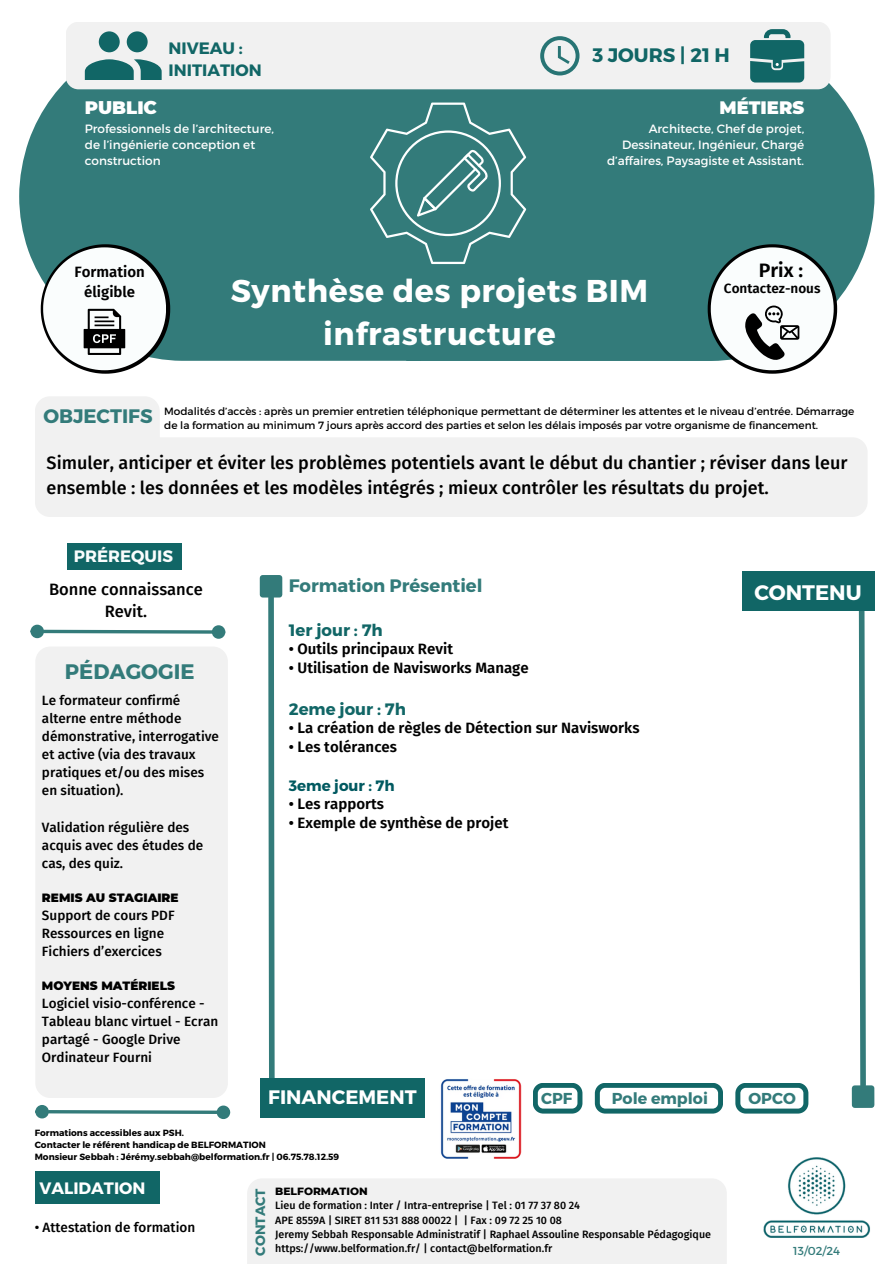
<style>
.page{position:relative;width:894px;height:1264px;background:#fff}
.page>*{position:absolute;margin:0;border:0;box-sizing:border-box;transform-origin:0 0}
.t1{font:700 31.5px/43.8px "Montserrat";letter-spacing:.02em;color:#fff;text-align:center}
.t2{font:700 21px "Montserrat";color:#337b7a}
.t3{font:700 21px "Montserrat";color:#fff}
.t4{font:700 19.5px "Montserrat";color:#fff}
.t5{font:700 19.5px "Montserrat";color:#166}
.t6{font:700 19.5px "Montserrat";color:#337b7a}
.t7{font:600 19.5px "Fira Sans";color:#000}
.t8{font:500 18px/24.8px "Fira Sans";color:#000}
.t9{font:700 18px "Montserrat";color:#337b7a}
.t10{font:900 18px "Montserrat";color:#fff}
.t11{font:700 16.5px/22.5px "Montserrat";color:#166}
.t12{font:500 16.5px/22.5px "Fira Sans";color:#000;text-align:center}
.t13{font:700 16.5px "Montserrat";color:#fff}
.t14{font:700 16.5px "Montserrat";color:#fafdfd}
.t15{font:700 15.9px "Montserrat";color:#337b7a}
.t16{font:600 15px/20.2px "Fira Sans";color:#000;text-align:center}
.t17{font:700 15px "Montserrat";color:#005960}
.t18{font:500 13.5px/18px "Fira Sans";color:#000}
.t19{font:600 13.5px "Fira Sans";color:#000}
.t20{font:700 13.5px "Montserrat";color:#337b7a}
.t21{font:12px/16px "Montserrat";color:#fff}
.t22{font:900 12px "Montserrat";color:#000}
.t23{font:11.55px "Montserrat";color:#337b7a}
.t24{font:500 10.65px/14.2px "Fira Sans";color:#000}
.t25{font:800 10.65px "Montserrat";color:#000}
.t26{font:10.5px/14px "Montserrat";color:#000}
.t27{font:700 9px/12px "Montserrat";color:#000}
</style>
<div class="page">
<svg style="left:265px;top:597px;width:12px;height:480px"></svg>
<div style="left:262px;top:578px;width:17px;height:16px;background:#337b7a"></div>
<div style="left:260px;top:575px;width:22px;height:22px;border:6px solid #337b7a"></div>
<svg style="left:43px;top:628px;width:170px;height:7px"></svg>
<div style="left:32px;top:626px;width:10px;height:10px;background:#337b7a;border-radius:50%"></div>
<div style="left:30px;top:624px;width:14px;height:14px;border:3px solid #337b7a;border-radius:50%"></div>
<div style="left:213px;top:627px;width:10px;height:10px;background:#337b7a;border-radius:50%"></div>
<div style="left:212px;top:625px;width:13px;height:13px;border:3px solid #337b7a;border-radius:50%"></div>
<svg style="left:48px;top:1110px;width:168px;height:5px"></svg>
<div style="left:37px;top:1106px;width:10px;height:10px;background:#337b7a;border-radius:50%"></div>
<div style="left:35px;top:1104px;width:14px;height:14px;border:3px solid #337b7a;border-radius:50%"></div>
<div style="left:218px;top:1107px;width:10px;height:10px;background:#337b7a;border-radius:50%"></div>
<div style="left:216px;top:1105px;width:14px;height:14px;border:3px solid #337b7a;border-radius:50%"></div>
<svg style="left:858px;top:611px;width:8px;height:474px"></svg>
<div style="left:854px;top:1088px;width:17px;height:17px;background:#337b7a"></div>
<div style="left:851px;top:1085px;width:23px;height:22px;border:6px solid #337b7a"></div>
<div style="left:19px;top:80px;width:387px;height:281px;background:#337b7a"></div>
<div style="left:406px;top:80px;width:468px;height:281px;background:#337b7a"></div>
<div style="left:66px;top:22px;width:764px;height:67px;background:#f1f1f1;border-radius:13px"></div>
<svg style="left:41px;top:244px;width:129px;height:130px"></svg>
<svg style="left:85px;top:31px;width:76px;height:49px"></svg>
<svg style="left:750px;top:29px;width:53px;height:53px"></svg>
<div style="left:742px;top:571px;width:132px;height:40px;background:#166"></div>
<div style="left:260px;top:1077px;width:164px;height:40px;background:#166"></div>
<div style="left:35px;top:646px;width:193px;height:451px;background:#f1f1f1;border-radius:15px"></div>
<div style="left:35px;top:396px;width:125px;height:121px;background:#f1f1f1;border-radius:15px"></div>
<div style="left:116px;top:437px;width:751px;height:80px;background:#f1f1f1;border-radius:15px"></div>
<div style="left:67px;top:543px;width:114px;height:27px;background:#166"></div>
<svg style="left:540px;top:36px;width:39px;height:39px"></svg>
<div style="left:35px;top:1171px;width:124px;height:32px;background:#166"></div>
<svg style="left:594px;top:1083px;width:128px;height:30px"></svg>
<svg style="left:533px;top:1083px;width:49px;height:30px"></svg>
<img style="left:440px;top:1079px;width:82px;height:80px">
<img style="left:763px;top:1157px;width:107px;height:81px">
<svg style="left:707px;top:244px;width:129px;height:130px"></svg>
<div style="left:247px;top:1179px;width:479px;height:84px;background:#f1f1f1"></div>
<svg style="left:735px;top:1083px;width:73px;height:30px"></svg>
<svg style="left:370px;top:103px;width:156px;height:161px;background:#468786"></svg>
<p class="t11" style="left:168px;top:36px;width:95px">NIVEAU :<br>INITIATION</p>
<h3 class="t10" style="left:85px;top:96px;width:74px">PUBLIC</h3>
<p class="t21" style="left:85px;top:120px;width:191px">Professionnels de l’architecture, de l’ingénierie conception et construction</p>
<h3 class="t5" style="left:592px;top:43px;width:139px">3 JOURS | 21 H</h3>
<h3 class="t10" style="left:719px;top:96px;width:86px">MÉTIERS</h3>
<p class="t21" style="left:607px;top:120px;width:199px;text-align:right">Architecte, Chef de projet,<br>Dessinateur, Ingénieur, Chargé d’affaires, Paysagiste et Assistant.</p>
<p class="t16" style="left:74px;top:262px;width:72px">Formation éligible</p>
<h1 class="t1" style="left:231px;top:267px;width:419px">Synthèse des projets BIM infrastructure</h1>
<h3 class="t7" style="left:758px;top:258px;width:46px">Prix :</h3>
<p class="t19" style="left:723px;top:281px;width:98px">Contactez-nous</p>
<h3 class="t6" style="left:43px;top:404px;width:111px">OBJECTIFS</h3>
<p class="t26" style="left:164px;top:403px;width:691px">Modalités d’accès : après un premier entretien téléphonique permettant de déterminer les attentes et le niveau d’entrée. Démarrage de la formation au minimum 7 jours après accord des parties et selon les délais imposés par votre organisme de financement.</p>
<h3 class="t8" style="left:47px;top:451px;width:802px">Simuler, anticiper et éviter les problèmes potentiels avant le début du chantier ; réviser dans leur ensemble : les données et les modèles intégrés ; mieux contrôler les résultats du projet.</h3>
<p class="t14" style="left:74px;top:545px;width:101px">PRÉREQUIS</p>
<p class="t12" style="left:49px;top:577px;width:155px">Bonne connaissance<br>Revit.</p>
<h2 class="t2" style="left:65px;top:658px;width:131px">PÉDAGOGIE</h2>
<p class="t18" style="left:42px;top:692px;width:178px">Le formateur confirmé alterne entre méthode démonstrative, interrogative et active (via des travaux pratiques et/ou des mises en situation).</p>
<p class="t18" style="left:42px;top:818px;width:163px">Validation régulière des acquis avec des études de cas, des quiz.</p>
<p class="t22" style="left:42px;top:889px;width:138px">REMIS AU STAGIAIRE</p>
<p class="t18" style="left:42px;top:906px;width:134px">Support de cours PDF<br>Ressources en ligne<br>Fichiers d’exercices</p>
<p class="t22" style="left:42px;top:977px;width:134px">MOYENS MATÉRIELS</p>
<p class="t18" style="left:42px;top:994px;width:178px">Logiciel visio-conférence -<br>Tableau blanc virtuel - Ecran partagé - Google Drive<br>Ordinateur Fourni</p>
<h3 class="t9" style="left:289px;top:574px;width:195px">Formation Présentiel</h3>
<p class="t11" style="left:289px;top:618px;width:95px">1er jour : 7h</p>
<p class="t16" style="left:289px;top:638px;width:166px">• Outils principaux Revit</p>
<p class="t16" style="left:289px;top:657px;width:241px">• Utilisation de Navisworks Manage</p>
<p class="t11" style="left:289px;top:696px;width:118px">2eme jour : 7h</p>
<p class="t16" style="left:289px;top:717px;width:352px">• La création de règles de Détection sur Navisworks</p>
<p class="t16" style="left:289px;top:736px;width:110px">• Les tolérances</p>
<p class="t17" style="left:289px;top:776px;width:107px">3eme jour : 7h</p>
<p class="t16" style="left:289px;top:794px;width:97px">• Les rapports</p>
<p class="t16" style="left:289px;top:813px;width:221px">• Exemple de synthèse de projet</p>
<h3 class="t4" style="left:268px;top:1084px;width:150px">FINANCEMENT</h3>
<p class="t15" style="left:541px;top:1088px;width:33px">CPF</p>
<p class="t15" style="left:611px;top:1088px;width:97px">Pole emploi</p>
<p class="t27" style="left:35px;top:1126px;width:306px">Formations accessibles aux PSH.<br>Contacter le référent handicap de BELFORMATION<br>Monsieur Sebbah : Jérémy.sebbah@belformation.fr | 06.75.78.12.59</p>
<p class="t13" style="left:39px;top:1177px;width:108px">VALIDATION</p>
<p class="t18" style="left:35px;top:1218px;width:162px">• Attestation de formation</p>
<p class="t20" style="left:251px;top:1255px;width:69px;rotate:-90deg">CONTACT</p>
<p class="t25" style="left:275px;top:1184px;width:94px">BELFORMATION</p>
<p class="t24" style="left:275px;top:1198px;width:437px">Lieu de formation : Inter / Intra-entreprise | Tel : 01 77 37 80 24<br>APE 8559A | SIRET 811 531 888 00022 | | Fax : 09 72 25 10 08<br>Jeremy Sebbah Responsable Administratif | Raphael Assouline Responsable Pédagogique https://www.belformation.fr/ | contact@belformation.fr</p>
<h2 class="t3" style="left:754px;top:578px;width:109px">CONTENU</h2>
<p class="t15" style="left:748px;top:1088px;width:49px">OPCO</p>
<p class="t23" style="left:793px;top:1243px;width:48px">13/02/24</p>
</div>
